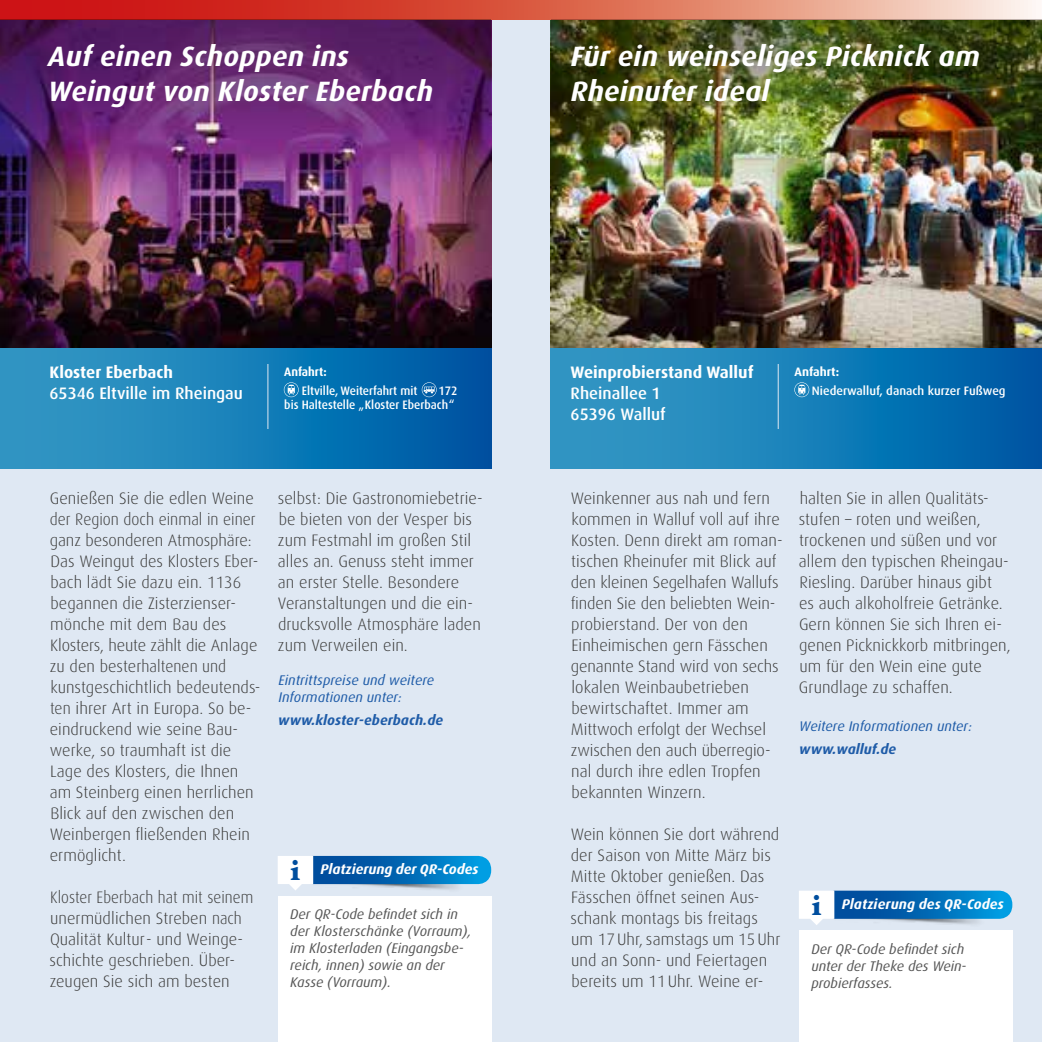
<style>
.page{position:relative;width:1042px;height:1042px;background:#dfe8f3}
.page>*{position:absolute;margin:0;border:0;box-sizing:border-box;transform-origin:0 0}
.t1{font:italic 700 28px/35px "Dax";letter-spacing:.01em;color:#fff}
.t2{font:900 28px "Hoefler Text";color:#004e9e}
.t3{font:300 16.62px/21px "Dax";letter-spacing:.005em;color:#3b3b3a}
.t4{font:300 16.62px/21px "Dax";letter-spacing:.005em;color:#3b3b3a;scale:.93 1}
.t5{font:500 16.62px/21px "Dax";color:#fff}
.t6{font:700 16.62px "Dax";color:#fff}
.t7{font:italic 14px/16.8px "Dax";color:#565656}
.t8{font:italic 14px/16.8px "Dax";letter-spacing:.005em;color:#1f5ca8}
.t9{font:italic 700 14px "Dax";color:#fff}
.t10{font:italic 700 14px "Dax";letter-spacing:.005em;color:#1f5ca8}
.t11{font:500 12.25px/14.7px "Dax";color:#fff;text-align:right;scale:.95 1}
.t12{font:500 12.25px "Dax";color:#fff}
.t13{font:700 12.25px "Dax";color:#fff}
.t14{font:700 12.25px "Dax";color:#fff;scale:.95 1}
</style>
<div class="page">
<img style="left:0;top:144px;width:491px;height:204px">
<img style="left:551px;top:144px;width:491px;height:204px">
<svg style="left:0;top:0;width:1042px;height:20px;background:#da6656"></svg>
<div style="left:551px;top:348px;width:491px;height:120px;background:linear-gradient(to right,#389fc8,#005ca7)"></div>
<div style="left:0;top:348px;width:491px;height:120px;background:linear-gradient(to right,#369fc8,#0058a5)"></div>
<img style="left:551px;top:20px;width:491px;height:124px">
<svg style="left:0;top:20px;width:491px;height:124px;background:#60256e"></svg>
<div style="left:278px;top:896px;width:213px;height:146px;background:#fff"></div>
<svg style="left:278px;top:855px;width:214px;height:42px"></svg>
<div style="left:799px;top:931px;width:213px;height:111px;background:#fff"></div>
<svg style="left:799px;top:890px;width:214px;height:42px"></svg>
<svg style="left:794px;top:382px;width:15px;height:15px"></svg>
<hr style="left:778px;top:364px;width:1px;height:65px;background:#dfe8f3">
<svg style="left:284px;top:382px;width:15px;height:15px"></svg>
<hr style="left:267px;top:364px;width:1px;height:65px;background:#dfe8f3">
<svg style="left:422px;top:382px;width:15px;height:15px"></svg>
<h1 class="t1" style="left:48px;top:39px;width:386px">Auf einen Schoppen ins<br>Weingut von Kloster Eberbach</h1>
<h1 class="t1" style="left:571px;top:39px;width:410px">Für ein weinseliges Picknick am<br>Rheinufer ideal</h1>
<p class="t6" style="left:50px;top:363px;width:125px">Kloster Eberbach</p>
<p class="t5" style="left:50px;top:383px;width:195px">65346 Eltville im Rheingau</p>
<p class="t14" style="left:284px;top:364px;width:46px">Anfahrt:</p>
<p class="t11" style="left:302px;top:383px;width:123px">Eltville, Weiterfahrt mit</p>
<p class="t11" style="left:284px;top:383px;width:184px">172<br>bis Haltestelle „Kloster Eberbach“</p>
<p class="t3" style="left:50px;top:488px;width:212px">Genießen Sie die edlen Weine der Region doch einmal in einer ganz besonderen Atmosphäre:<br>Das Weingut des Klosters Eber&shy;bach lädt Sie dazu ein. 1136 begannen die Zisterzienser&shy;mönche mit dem Bau des<br>Klosters, heute zählt die Anlage zu den besterhaltenen und kunstgeschichtlich bedeutends&shy;ten ihrer Art in Europa. So be&shy;eindruckend wie seine Bau&shy;werke, so traumhaft ist die<br>Lage des Klosters, die Ihnen am Steinberg einen herrlichen<br>Blick auf den zwischen den<br>Weinbergen fließenden Rhein ermöglicht.</p>
<p class="t4" style="left:50px;top:887px;width:221px">Kloster Eberbach hat mit seinem unermüdlichen Streben nach<br>Qualität Kultur- und Weinge&shy;schichte geschrieben. Über&shy;zeugen Sie sich am besten</p>
<p class="t3" style="left:278px;top:488px;width:207px">selbst: Die Gastronomiebetrie&shy;be bieten von der Vesper bis zum Festmahl im großen Stil alles an. Genuss steht immer an erster Stelle. Besondere<br>Veranstaltungen und die ein&shy;drucksvolle Atmosphäre laden zum Verweilen ein.</p>
<p class="t8" style="left:278px;top:671px;width:157px">Eintrittspreise und weitere<br>Informationen unter:</p>
<p class="t10" style="left:278px;top:712px;width:166px">www.kloster-eberbach.de</p>
<h1 class="t2" style="left:290px;top:854px;width:11px">i</h1>
<p class="t7" style="left:290px;top:906px;width:183px">Der QR-Code befindet sich in der Klosterschänke (Vorraum), im Klosterladen (Eingangsbe&shy;reich, innen) sowie an der<br>Kasse (Vorraum).</p>
<p class="t9" style="left:321px;top:861px;width:159px">Platzierung der QR-Codes</p>
<p class="t6" style="left:570px;top:363px;width:184px">Weinprobierstand Walluf</p>
<p class="t5" style="left:570px;top:383px;width:97px">Rheinallee 1<br>65396 Walluf</p>
<p class="t13" style="left:794px;top:364px;width:46px">Anfahrt:</p>
<p class="t12" style="left:812px;top:383px;width:195px">Niederwalluf, danach kurzer Fußweg</p>
<p class="t3" style="left:571px;top:488px;width:213px">Weinkenner aus nah und fern kommen in Walluf voll auf ihre<br>Kosten. Denn direkt am roman&shy;tischen Rheinufer mit Blick auf den kleinen Segelhafen Wallufs finden Sie den beliebten Wein&shy;probierstand. Der von den<br>Einheimischen gern Fässchen genannte Stand wird von sechs lokalen Weinbaubetrieben bewirtschaftet. Immer am<br>Mittwoch erfolgt der Wechsel zwischen den auch überregio&shy;nal durch ihre edlen Tropfen bekannten Winzern.</p>
<p class="t3" style="left:570px;top:824px;width:211px">Wein können Sie dort während der Saison von Mitte März bis<br>Mitte Oktober genießen. Das<br>Fässchen öffnet seinen Aus&shy;schank montags bis freitags um 17Uhr, samstags um 15Uhr und an Sonn- und Feiertagen bereits um 11Uhr. Weine er-</p>
<p class="t3" style="left:799px;top:488px;width:213px">halten Sie in allen Qualitäts&shy;stufen – roten und weißen, trockenen und süßen und vor allem den typischen Rheingau-<br>Riesling. Darüber hinaus gibt<br>es auch alkoholfreie Getränke.<br>Gern können Sie sich Ihren ei&shy;genen Picknickkorb mitbringen, um für den Wein eine gute<br>Grundlage zu schaffen.</p>
<p class="t8" style="left:799px;top:718px;width:174px">Weitere Informationen unter:</p>
<p class="t10" style="left:799px;top:741px;width:98px">www.walluf.de</p>
<h1 class="t2" style="left:811px;top:888px;width:11px">i</h1>
<p class="t7" style="left:811px;top:941px;width:157px">Der QR-Code befindet sich unter der Theke des Wein&shy;probierfasses.</p>
<p class="t9" style="left:842px;top:896px;width:163px">Platzierung des QR-Codes</p>
</div>
